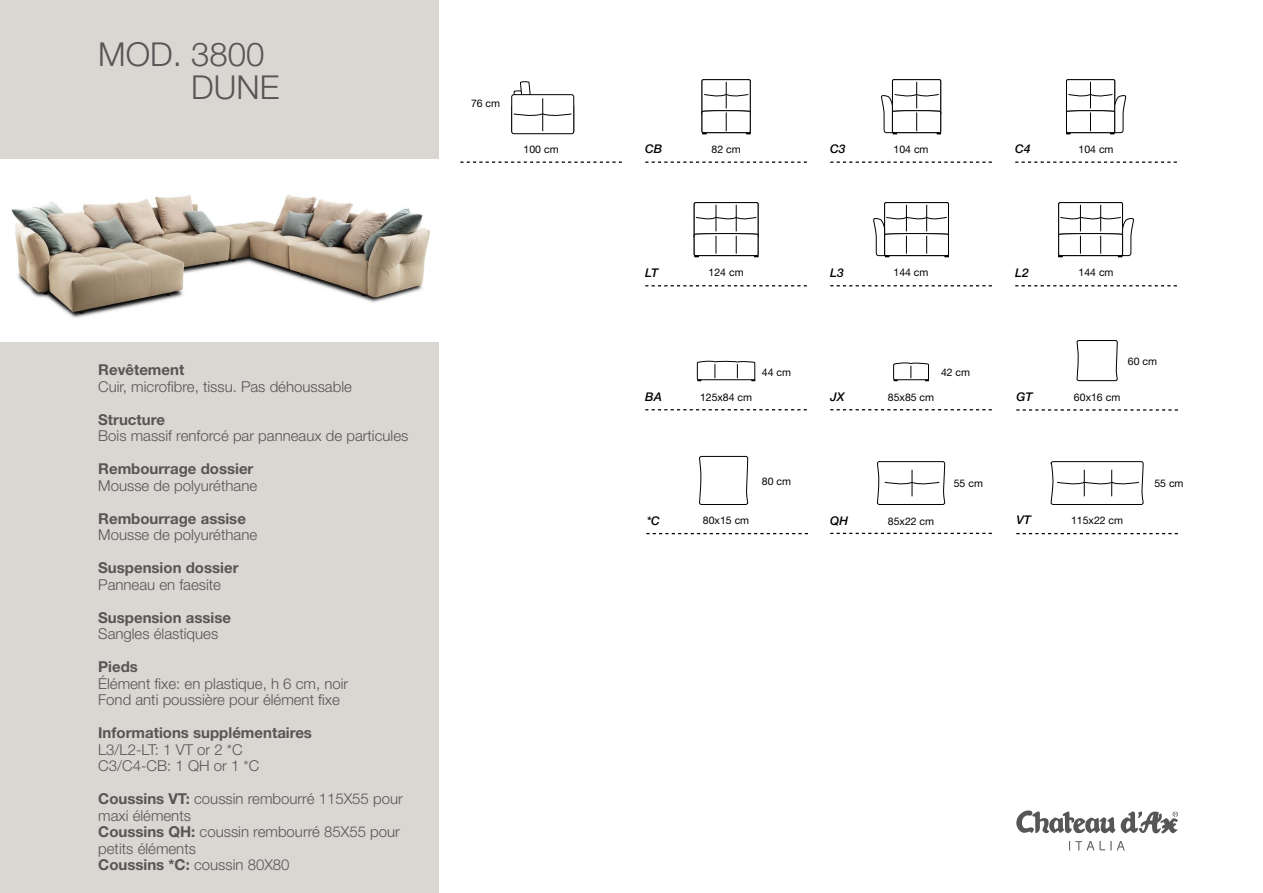
<style>
.page{position:relative;width:1263px;height:893px;background:#fff}
.page>*{position:absolute;margin:0;border:0;box-sizing:border-box;transform-origin:0 0}
.t1{font:300 33px/33px "Helvetica Neue LT Std";color:#565656}
.t2{font:300 15px/16.5px "Helvetica Neue LT Std";color:#565656}
.t3{font:700 15px "Helvetica Neue LT Std";color:#565656}
.t4{font:italic 500 12px "Helvetica Neue LT Std";color:#000}
.t5{font:10.5px "Helvetica Neue LT Std";color:#000}
.s1{font-weight:700}
</style>
<div class="page">
<svg style="left:1016px;top:810px;width:162px;height:24px"></svg>
<svg style="left:1069px;top:841px;width:55px;height:9px"></svg>
<div style="left:0;top:0;width:438px;height:893px;background:#dad6d2"></div>
<svg style="left:645px;top:285px;width:162px;height:1px"></svg>
<svg style="left:646px;top:533px;width:162px;height:1px"></svg>
<svg style="left:830px;top:285px;width:162px;height:1px"></svg>
<svg style="left:645px;top:162px;width:162px;height:1px"></svg>
<svg style="left:1016px;top:409px;width:162px;height:2px"></svg>
<svg style="left:460px;top:162px;width:162px;height:1px"></svg>
<svg style="left:830px;top:162px;width:162px;height:1px"></svg>
<svg style="left:1015px;top:162px;width:162px;height:1px"></svg>
<img style="left:0;top:160px;width:438px;height:182px">
<svg style="left:1015px;top:285px;width:162px;height:1px"></svg>
<svg style="left:645px;top:409px;width:162px;height:1px"></svg>
<svg style="left:830px;top:409px;width:162px;height:1px"></svg>
<svg style="left:1076px;top:340px;width:42px;height:41px"></svg>
<svg style="left:699px;top:456px;width:49px;height:49px"></svg>
<svg style="left:877px;top:461px;width:68px;height:44px"></svg>
<svg style="left:1050px;top:461px;width:94px;height:44px"></svg>
<div style="left:1058px;top:202px;width:65px;height:36px;border:1px solid #000"></div>
<svg style="left:1058px;top:205px;width:76px;height:52px"></svg>
<div style="left:884px;top:202px;width:65px;height:36px;border:1px solid #000"></div>
<svg style="left:873px;top:205px;width:76px;height:52px"></svg>
<svg style="left:697px;top:360px;width:58px;height:21px"></svg>
<svg style="left:893px;top:362px;width:36px;height:19px"></svg>
<svg style="left:1016px;top:533px;width:162px;height:1px"></svg>
<svg style="left:830px;top:533px;width:162px;height:1px"></svg>
<div style="left:511px;top:94px;width:63px;height:40px;border:1px solid #000;border-radius:2px"></div>
<svg style="left:511px;top:81px;width:63px;height:52px"></svg>
<div style="left:702px;top:79px;width:48px;height:36px;border:1px solid #000"></div>
<svg style="left:701px;top:82px;width:50px;height:52px"></svg>
<div style="left:892px;top:79px;width:49px;height:36px;border:1px solid #000"></div>
<svg style="left:881px;top:82px;width:60px;height:52px"></svg>
<div style="left:1066px;top:79px;width:49px;height:36px;border:1px solid #000"></div>
<svg style="left:1066px;top:82px;width:60px;height:52px"></svg>
<div style="left:694px;top:202px;width:64px;height:36px;border:1px solid #000"></div>
<svg style="left:693px;top:205px;width:66px;height:52px"></svg>
<h1 class="t1" style="left:191px;top:37px;width:90px;text-indent:-93px">MOD. 3800<br>DUNE</h1>
<p class="t5" style="left:471px;top:97px;width:31px">76 cm</p>
<p class="t5" style="left:524px;top:143px;width:37px">100 cm</p>
<p class="t3" style="left:98px;top:360px;width:88px">Revêtement</p>
<p class="t2" style="left:98px;top:378px;width:255px">Cuir, microfibre, tissu. Pas déhoussable</p>
<p class="t3" style="left:98px;top:410px;width:68px">Structure</p>
<p class="t2" style="left:98px;top:427px;width:312px">Bois massif renforcé par panneaux de particules</p>
<p class="t3" style="left:98px;top:459px;width:157px">Rembourrage dossier</p>
<p class="t2" style="left:98px;top:477px;width:160px">Mousse de polyuréthane</p>
<p class="t3" style="left:98px;top:509px;width:149px">Rembourrage assise</p>
<p class="t2" style="left:98px;top:526px;width:160px">Mousse de polyuréthane</p>
<p class="t3" style="left:98px;top:558px;width:142px">Suspension dossier</p>
<p class="t2" style="left:98px;top:576px;width:124px">Panneau en faesite</p>
<p class="t3" style="left:98px;top:608px;width:134px">Suspension assise</p>
<p class="t2" style="left:98px;top:625px;width:122px">Sangles élastiques</p>
<p class="t3" style="left:98px;top:657px;width:41px">Pieds</p>
<p class="t2" style="left:98px;top:675px;width:252px">Élément fixe: en plastique, h 6 cm, noir<br>Fond anti poussière pour élément fixe</p>
<p class="t3" style="left:98px;top:723px;width:215px">Informations supplémentaires</p>
<p class="t2" style="left:98px;top:741px;width:163px">L3/L2-LT: 1 VT or 2 *C<br>C3/C4-CB: 1 QH or 1 *C</p>
<p class="t2" style="left:98px;top:790px;width:306px"><span class="s1">Coussins VT:</span> coussin rembourré 115X55 pour maxi éléments<br><span class="s1">Coussins QH:</span> coussin rembourré 85X55 pour petits éléments<br><span class="s1">Coussins *C:</span> coussin 80X80</p>
<p class="t4" style="left:645px;top:141px;width:19px">CB</p>
<p class="t5" style="left:893px;top:143px;width:37px">104 cm</p>
<p class="t5" style="left:1078px;top:143px;width:37px">104 cm</p>
<p class="t4" style="left:830px;top:141px;width:17px">C3</p>
<p class="t4" style="left:1015px;top:141px;width:17px">C4</p>
<p class="t5" style="left:711px;top:143px;width:31px">82 cm</p>
<p class="t4" style="left:645px;top:266px;width:15px">LT</p>
<p class="t5" style="left:709px;top:266px;width:37px">124 cm</p>
<p class="t5" style="left:893px;top:266px;width:37px">144 cm</p>
<p class="t5" style="left:1078px;top:266px;width:37px">144 cm</p>
<p class="t4" style="left:830px;top:266px;width:15px">L3</p>
<p class="t4" style="left:1015px;top:266px;width:15px">L2</p>
<p class="t5" style="left:762px;top:366px;width:31px">44 cm</p>
<p class="t5" style="left:941px;top:366px;width:31px">42 cm</p>
<p class="t4" style="left:645px;top:390px;width:18px">BA</p>
<p class="t5" style="left:700px;top:391px;width:54px">125x84 cm</p>
<p class="t4" style="left:830px;top:390px;width:16px">JX</p>
<p class="t5" style="left:888px;top:391px;width:48px">85x85 cm</p>
<p class="t4" style="left:1016px;top:389px;width:18px">GT</p>
<p class="t5" style="left:1128px;top:355px;width:31px">60 cm</p>
<p class="t5" style="left:1074px;top:391px;width:48px">60x16 cm</p>
<p class="t4" style="left:646px;top:513px;width:15px">*C</p>
<p class="t5" style="left:703px;top:514px;width:48px">80x15 cm</p>
<p class="t5" style="left:762px;top:475px;width:31px">80 cm</p>
<p class="t5" style="left:954px;top:477px;width:31px">55 cm</p>
<p class="t5" style="left:1154px;top:477px;width:31px">55 cm</p>
<p class="t4" style="left:830px;top:513px;width:19px">QH</p>
<p class="t5" style="left:888px;top:515px;width:48px">85x22 cm</p>
<p class="t4" style="left:1016px;top:513px;width:16px">VT</p>
<p class="t5" style="left:1071px;top:514px;width:54px">115x22 cm</p>
</div>
